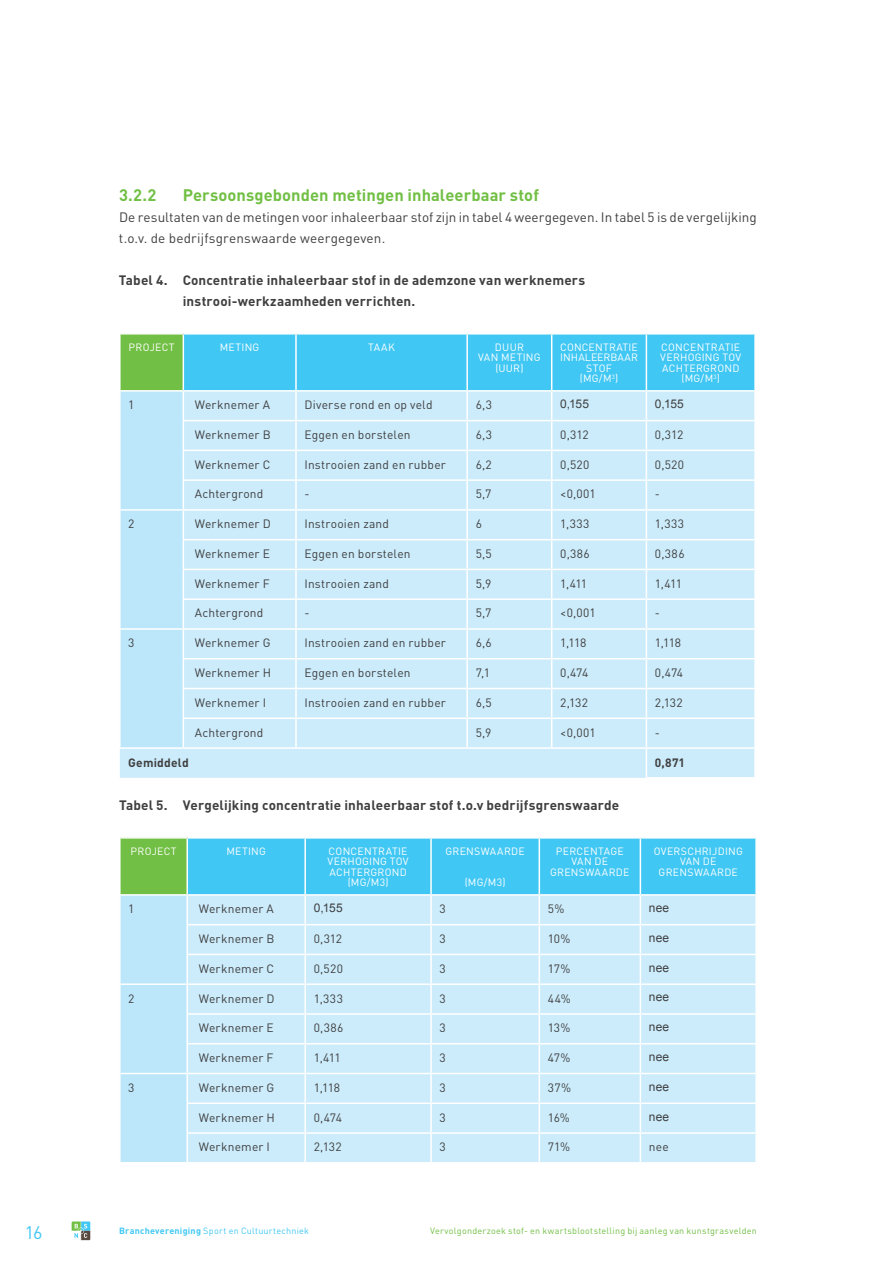
<style>
.page{position:relative;width:893px;height:1263px;background:#fff}
.page>*{position:absolute;margin:0;border:0;box-sizing:border-box;transform-origin:0 0}
.t1{font:18px "DIN";color:#40c7f4}
.t2{font:700 16.5px "DIN";letter-spacing:.005em;color:#71bf44}
.t3{font:700 13.5px/21px "DIN";letter-spacing:.015em;color:#3f3f40}
.t4{font:13.5px/21px "DIN";letter-spacing:.005em;color:#3f3f40}
.t5{font:12px "DIN";letter-spacing:.015em;color:#3f3f40}
.t6{font:12px "Arial";letter-spacing:.01em;color:#3f3f40}
.t7{font:700 12px "DIN";letter-spacing:.02em;color:#3f3f40}
.t8{font:10.5px/10.5px "DIN";letter-spacing:.025em;color:#fff}
.t9{font:9px "DIN";letter-spacing:.03em;color:#71bf44}
.t10{font:9px "DIN";letter-spacing:.025em;color:#40c7f4}
.s1{font-weight:700}
</style>
<div class="page">
<svg style="left:72px;top:1221px;width:18px;height:19px"></svg>
<svg style="left:120px;top:334px;width:635px;height:443px;background:#bce7f8"></svg>
<svg style="left:120px;top:838px;width:636px;height:324px;background:#b6e5f6"></svg>
<hr style="left:755px;top:1134px;width:2px;height:28px;background:#fff">
<hr style="left:305px;top:894px;width:126px;height:2px;background:#fff">
<hr style="left:431px;top:894px;width:108px;height:2px;background:#fff">
<hr style="left:539px;top:894px;width:101px;height:2px;background:#fff">
<hr style="left:640px;top:894px;width:117px;height:2px;background:#fff">
<h2 class="t2" style="left:119px;top:184px;width:39px">3.2.2</h2>
<h2 class="t2" style="left:183px;top:184px;width:358px">Persoonsgebonden metingen inhaleerbaar stof</h2>
<p class="t4" style="left:119px;top:206px;width:639px">De resultaten van de metingen voor inhaleerbaar stof zijn in tabel 4 weergegeven. In tabel 5 is de vergelijking t.o.v. de bedrijfsgrenswaarde weergegeven.</p>
<p class="t3" style="left:183px;top:269px;width:404px;text-indent:-64px">Tabel 4. Concentratie inhaleerbaar stof in de ademzone van werknemers instrooi-werkzaamheden verrichten.</p>
<p class="t8" style="left:129px;top:342px;width:15px">Project</p>
<p class="t8" style="left:220px;top:342px;width:15px">Meting</p>
<p class="t8" style="left:368px;top:342px;width:12px">Taak</p>
<p class="t8" style="left:495px;top:342px;width:14px">Duur</p>
<p class="t8" style="left:478px;top:352px;width:8px">vanmeting</p>
<p class="t8" style="left:495px;top:363px;width:11px">(uur</p>
<p class="t8" style="left:520px;top:363px;width:5px">)</p>
<p class="t8" style="left:560px;top:342px;width:14px">Concentratie inhaleerbaar</p>
<p class="t8" style="left:580px;top:363px;width:40px;text-indent:6px">stof (mg/m <sup>3</sup>)</p>
<p class="t8" style="left:660px;top:342px;width:15px">Concentratie verhogingtov achtergrond</p>
<p class="t8" style="left:681px;top:373px;width:40px">(mg/m <sup>3</sup>)</p>
<p class="t5" style="left:128px;top:397px;width:8px">1</p>
<p class="t5" style="left:195px;top:397px;width:77px">Werknemer A</p>
<p class="t5" style="left:304px;top:397px;width:130px">Diverse rond en op veld</p>
<p class="t5" style="left:476px;top:397px;width:18px">6,3</p>
<p class="t6" style="left:560px;top:396px;width:31px">0,155</p>
<p class="t6" style="left:655px;top:396px;width:31px">0,155</p>
<p class="t5" style="left:195px;top:427px;width:77px">Werknemer B</p>
<p class="t5" style="left:304px;top:427px;width:108px">Eggen en borstelen</p>
<p class="t5" style="left:476px;top:427px;width:18px">6,3</p>
<p class="t5" style="left:560px;top:427px;width:30px">0,312</p>
<p class="t5" style="left:655px;top:427px;width:30px">0,312</p>
<p class="t5" style="left:195px;top:457px;width:77px">Werknemer C</p>
<p class="t5" style="left:304px;top:457px;width:143px">Instrooien zand en rubber</p>
<p class="t5" style="left:476px;top:457px;width:18px">6,2</p>
<p class="t5" style="left:560px;top:457px;width:31px">0,520</p>
<p class="t5" style="left:655px;top:457px;width:31px">0,520</p>
<p class="t5" style="left:195px;top:487px;width:70px">Achtergrond</p>
<p class="t5" style="left:304px;top:487px;width:7px">-</p>
<p class="t5" style="left:476px;top:487px;width:17px">5,7</p>
<p class="t5" style="left:560px;top:487px;width:37px">&lt;0,001</p>
<p class="t5" style="left:655px;top:487px;width:7px">-</p>
<p class="t5" style="left:128px;top:516px;width:8px">2</p>
<p class="t5" style="left:195px;top:516px;width:77px">Werknemer D</p>
<p class="t5" style="left:304px;top:516px;width:86px">Instrooien zand</p>
<p class="t5" style="left:476px;top:516px;width:8px">6</p>
<p class="t5" style="left:560px;top:516px;width:31px">1,333</p>
<p class="t5" style="left:655px;top:516px;width:31px">1,333</p>
<p class="t5" style="left:195px;top:546px;width:77px">Werknemer E</p>
<p class="t5" style="left:304px;top:546px;width:108px">Eggen en borstelen</p>
<p class="t5" style="left:476px;top:546px;width:18px">5,5</p>
<p class="t5" style="left:560px;top:546px;width:31px">0,386</p>
<p class="t5" style="left:655px;top:546px;width:31px">0,386</p>
<p class="t5" style="left:195px;top:576px;width:76px">Werknemer F</p>
<p class="t5" style="left:304px;top:576px;width:86px">Instrooien zand</p>
<p class="t5" style="left:476px;top:576px;width:17px">5,9</p>
<p class="t5" style="left:560px;top:576px;width:29px">1,411</p>
<p class="t5" style="left:655px;top:576px;width:29px">1,411</p>
<p class="t5" style="left:195px;top:606px;width:70px">Achtergrond</p>
<p class="t5" style="left:304px;top:606px;width:7px">-</p>
<p class="t5" style="left:476px;top:606px;width:17px">5,7</p>
<p class="t5" style="left:560px;top:606px;width:37px">&lt;0,001</p>
<p class="t5" style="left:655px;top:606px;width:7px">-</p>
<p class="t5" style="left:128px;top:635px;width:8px">3</p>
<p class="t5" style="left:195px;top:635px;width:77px">Werknemer G</p>
<p class="t5" style="left:304px;top:635px;width:143px">Instrooien zand en rubber</p>
<p class="t5" style="left:476px;top:635px;width:18px">6,6</p>
<p class="t5" style="left:560px;top:635px;width:28px">1,118</p>
<p class="t5" style="left:655px;top:635px;width:28px">1,118</p>
<p class="t5" style="left:195px;top:665px;width:78px">Werknemer H</p>
<p class="t5" style="left:304px;top:665px;width:108px">Eggen en borstelen</p>
<p class="t5" style="left:476px;top:665px;width:16px">7,1</p>
<p class="t5" style="left:560px;top:665px;width:30px">0,474</p>
<p class="t5" style="left:655px;top:665px;width:30px">0,474</p>
<p class="t5" style="left:195px;top:695px;width:73px">Werknemer I</p>
<p class="t5" style="left:304px;top:695px;width:143px">Instrooien zand en rubber</p>
<p class="t5" style="left:476px;top:695px;width:18px">6,5</p>
<p class="t5" style="left:560px;top:695px;width:29px">2,132</p>
<p class="t5" style="left:655px;top:695px;width:29px">2,132</p>
<p class="t5" style="left:195px;top:725px;width:70px">Achtergrond</p>
<p class="t5" style="left:476px;top:725px;width:17px">5,9</p>
<p class="t5" style="left:560px;top:725px;width:37px">&lt;0,001</p>
<p class="t5" style="left:655px;top:725px;width:7px">-</p>
<p class="t7" style="left:128px;top:754px;width:62px">Gemiddeld</p>
<p class="t7" style="left:655px;top:754px;width:32px">0,871</p>
<p class="t3" style="left:119px;top:794px;width:502px">Tabel 5. Vergelijking concentratie inhaleerbaar stof t.o.v bedrijfsgrenswaarde</p>
<p class="t8" style="left:131px;top:846px;width:15px">Project</p>
<p class="t8" style="left:226px;top:846px;width:15px">Meting</p>
<p class="t8" style="left:328px;top:846px;width:15px">Concentratie verhogingtov achtergrond</p>
<p class="t8" style="left:348px;top:877px;width:42px">(mg/m 3)</p>
<p class="t8" style="left:445px;top:846px;width:16px">Grenswaarde</p>
<p class="t8" style="left:465px;top:877px;width:42px">(mg/m 3)</p>
<p class="t8" style="left:556px;top:846px;width:14px">Percentage</p>
<p class="t8" style="left:572px;top:856px;width:7px">vande</p>
<p class="t8" style="left:550px;top:867px;width:9px">grenswaarde</p>
<p class="t8" style="left:654px;top:846px;width:15px">Overschrijding</p>
<p class="t8" style="left:680px;top:856px;width:7px">vande</p>
<p class="t8" style="left:659px;top:867px;width:9px">grenswaarde</p>
<p class="t5" style="left:128px;top:901px;width:8px">1</p>
<p class="t5" style="left:199px;top:901px;width:77px">Werknemer A</p>
<p class="t6" style="left:314px;top:900px;width:31px">0,155</p>
<p class="t5" style="left:440px;top:901px;width:8px">3</p>
<p class="t5" style="left:548px;top:901px;width:18px">5%</p>
<p class="t6" style="left:649px;top:900px;width:22px">nee</p>
<p class="t5" style="left:199px;top:931px;width:77px">Werknemer B</p>
<p class="t5" style="left:314px;top:931px;width:30px">0,312</p>
<p class="t5" style="left:440px;top:931px;width:8px">3</p>
<p class="t5" style="left:548px;top:931px;width:24px">10%</p>
<p class="t6" style="left:649px;top:930px;width:22px">nee</p>
<p class="t5" style="left:199px;top:961px;width:77px">Werknemer C</p>
<p class="t5" style="left:314px;top:961px;width:31px">0,520</p>
<p class="t5" style="left:440px;top:961px;width:8px">3</p>
<p class="t5" style="left:548px;top:961px;width:24px">17%</p>
<p class="t6" style="left:649px;top:960px;width:22px">nee</p>
<p class="t5" style="left:128px;top:991px;width:8px">2</p>
<p class="t5" style="left:199px;top:991px;width:77px">Werknemer D</p>
<p class="t5" style="left:314px;top:991px;width:31px">1,333</p>
<p class="t5" style="left:440px;top:991px;width:8px">3</p>
<p class="t5" style="left:548px;top:991px;width:25px">44%</p>
<p class="t6" style="left:649px;top:989px;width:22px">nee</p>
<p class="t5" style="left:199px;top:1020px;width:77px">Werknemer E</p>
<p class="t5" style="left:314px;top:1020px;width:31px">0,386</p>
<p class="t5" style="left:440px;top:1020px;width:8px">3</p>
<p class="t5" style="left:548px;top:1020px;width:24px">13%</p>
<p class="t6" style="left:649px;top:1019px;width:22px">nee</p>
<p class="t5" style="left:199px;top:1050px;width:76px">Werknemer F</p>
<p class="t5" style="left:314px;top:1050px;width:29px">1,411</p>
<p class="t5" style="left:440px;top:1050px;width:8px">3</p>
<p class="t5" style="left:548px;top:1050px;width:24px">47%</p>
<p class="t6" style="left:649px;top:1049px;width:22px">nee</p>
<p class="t5" style="left:128px;top:1080px;width:8px">3</p>
<p class="t5" style="left:199px;top:1080px;width:77px">Werknemer G</p>
<p class="t5" style="left:314px;top:1080px;width:28px">1,118</p>
<p class="t5" style="left:440px;top:1080px;width:8px">3</p>
<p class="t5" style="left:548px;top:1080px;width:25px">37%</p>
<p class="t6" style="left:649px;top:1079px;width:22px">nee</p>
<p class="t5" style="left:199px;top:1110px;width:78px">Werknemer H</p>
<p class="t5" style="left:314px;top:1110px;width:30px">0,474</p>
<p class="t5" style="left:440px;top:1110px;width:8px">3</p>
<p class="t5" style="left:548px;top:1110px;width:24px">16%</p>
<p class="t6" style="left:649px;top:1108px;width:22px">nee</p>
<p class="t5" style="left:199px;top:1139px;width:73px">Werknemer I</p>
<p class="t5" style="left:314px;top:1139px;width:29px">2,132</p>
<p class="t5" style="left:440px;top:1139px;width:8px">3</p>
<p class="t5" style="left:548px;top:1139px;width:24px">71%</p>
<p class="t5" style="left:649px;top:1139px;width:21px">nee</p>
<h1 class="t1" style="left:25px;top:1221px;width:19px">16</h1>
<p class="t10" style="left:119px;top:1225px;width:191px"><span class="s1">Branchevereniging</span> Sport en Cultuurtechniek</p>
<p class="t9" style="left:430px;top:1225px;width:328px">Vervolgonderzoek stof- en kwartsblootstelling bij aanleg van kunstgrasvelden</p>
</div>
